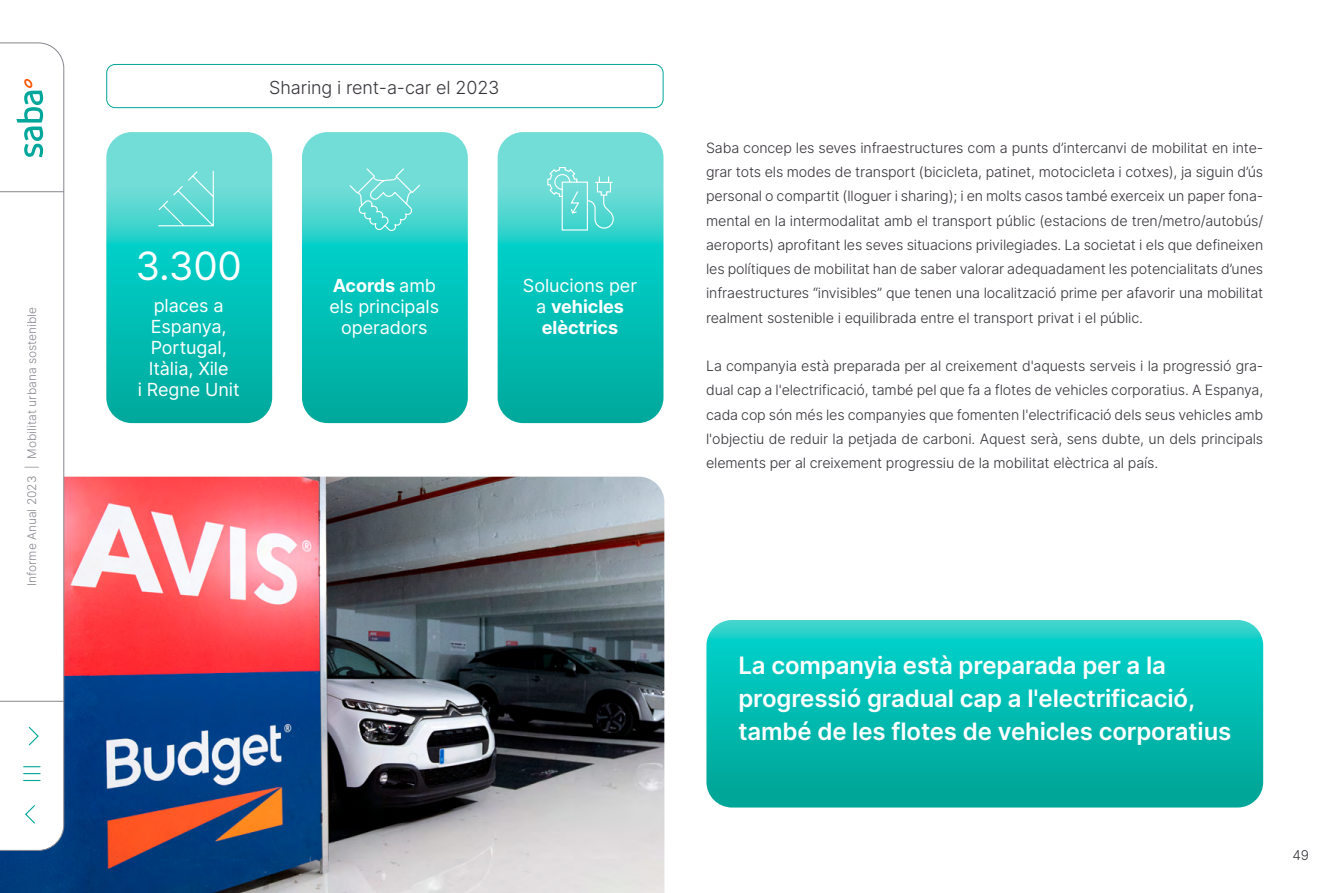
<style>
.page{position:relative;width:1327px;height:893px;background:#fff}
.page>*{position:absolute;margin:0;border:0;box-sizing:border-box;transform-origin:0 0}
.t1{font:39px "Inter";color:#fff}
.t2{font:600 24px/33px "Inter";letter-spacing:-.005em;color:#fff}
.t3{font:18px/21px "Inter";letter-spacing:-.005em;color:#fff;text-align:center}
.t4{font:700 18px/21px "Inter";letter-spacing:-.005em;color:#fff;text-align:center}
.t5{font:300 18px "Inter";letter-spacing:-.005em;color:#353138}
.t6{font:300 14.25px/24.2px "Inter";letter-spacing:-.01em;color:#353138;text-align:justify}
.t7{font:300 13.5px "Inter";color:#353138}
.t8{font:300 12px "Inter";color:#89868e}
.s1{font-weight:700}
.s2{font-weight:400}
</style>
<div class="page">
<svg style="left:706px;top:620px;width:557px;height:187px;background:#06bcb1"></svg>
<svg style="left:106px;top:132px;width:166px;height:291px;background:#22c6be"></svg>
<svg style="left:302px;top:132px;width:166px;height:291px;background:#20c6bd"></svg>
<svg style="left:497px;top:132px;width:166px;height:291px;background:#20c6bd"></svg>
<div style="left:106px;top:64px;width:557px;height:44px;border:1px solid #00a799;border-radius:9px"></div>
<svg style="left:157px;top:170px;width:58px;height:57px;background:#6edcd7"></svg>
<svg style="left:348px;top:167px;width:73px;height:65px;background:#6bdbd6"></svg>
<svg style="left:547px;top:166px;width:67px;height:65px;background:#71ddd8"></svg>
<img style="left:0;top:477px;width:664px;height:416px">
<svg style="left:0;top:43px;width:64px;height:808px"></svg>
<svg style="left:16px;top:78px;width:27px;height:79px"></svg>
<svg style="left:23px;top:726px;width:18px;height:99px"></svg>
<hr style="left:0;top:191px;width:64px;height:1px;background:#89868e">
<hr style="left:0;top:701px;width:64px;height:1px;background:#89868e">
<p class="t8" style="left:23px;top:586px;width:281px;rotate:-90deg">Informe Anual 2023 | Mobilitat urbana sostenible</p>
<p class="t5" style="left:269px;top:75px;width:232px">Sharing i rent-a-car el 2023</p>
<h1 class="t1" style="left:135px;top:238px;width:108px">3.300</h1>
<p class="t3" style="left:138px;top:295px;width:103px">places a<br>Espanya,<br>Portugal,<br>Itàlia, Xile<br>i Regne Unit</p>
<p class="t3" style="left:329px;top:274px;width:111px"><span class="s1">Acords</span> amb els principals operadors</p>
<p class="t4" style="left:523px;top:274px;width:116px"><span class="s2">Solucions per a</span> vehicles elèctrics</p>
<p class="t6" style="left:706px;top:136px;width:559px">Saba concep les seves infraestructures com a punts d’intercanvi de mobilitat en inte&shy;grar tots els modes de transport (bicicleta, patinet, motocicleta i cotxes), ja siguin d’ús personal o compartit (lloguer i sharing); i en molts casos també exerceix un paper fona&shy;mental en la intermodalitat amb el transport públic (estacions de tren/metro/autobús/ aeroports) aprofitant les seves situacions privilegiades. La societat i els que defineixen les polítiques de mobilitat han de saber valorar adequadament les potencialitats d’unes infraestructures “invisibles” que tenen una localització prime per afavorir una mobilitat realment sostenible i equilibrada entre el transport privat i el públic.</p>
<p class="t6" style="left:706px;top:354px;width:558px">La companyia està preparada per al creixement d'aquests serveis i la progressió gra&shy;dual cap a l'electrificació, també pel que fa a flotes de vehicles corporatius. A Espanya, cada cop són més les companyies que fomenten l'electrificació dels seus vehicles amb l'objectiu de reduir la petjada de carboni. Aquest serà, sens dubte, un dels principals elements per al creixement progressiu de la mobilitat elèctrica al país.</p>
<h2 class="t2" style="left:738px;top:648px;width:494px">La companyia està preparada per a la progressió gradual cap a l'electrificació, també de les flotes de vehicles corporatius</h2>
<p class="t7" style="left:1292px;top:846px;width:18px">49</p>
</div>
